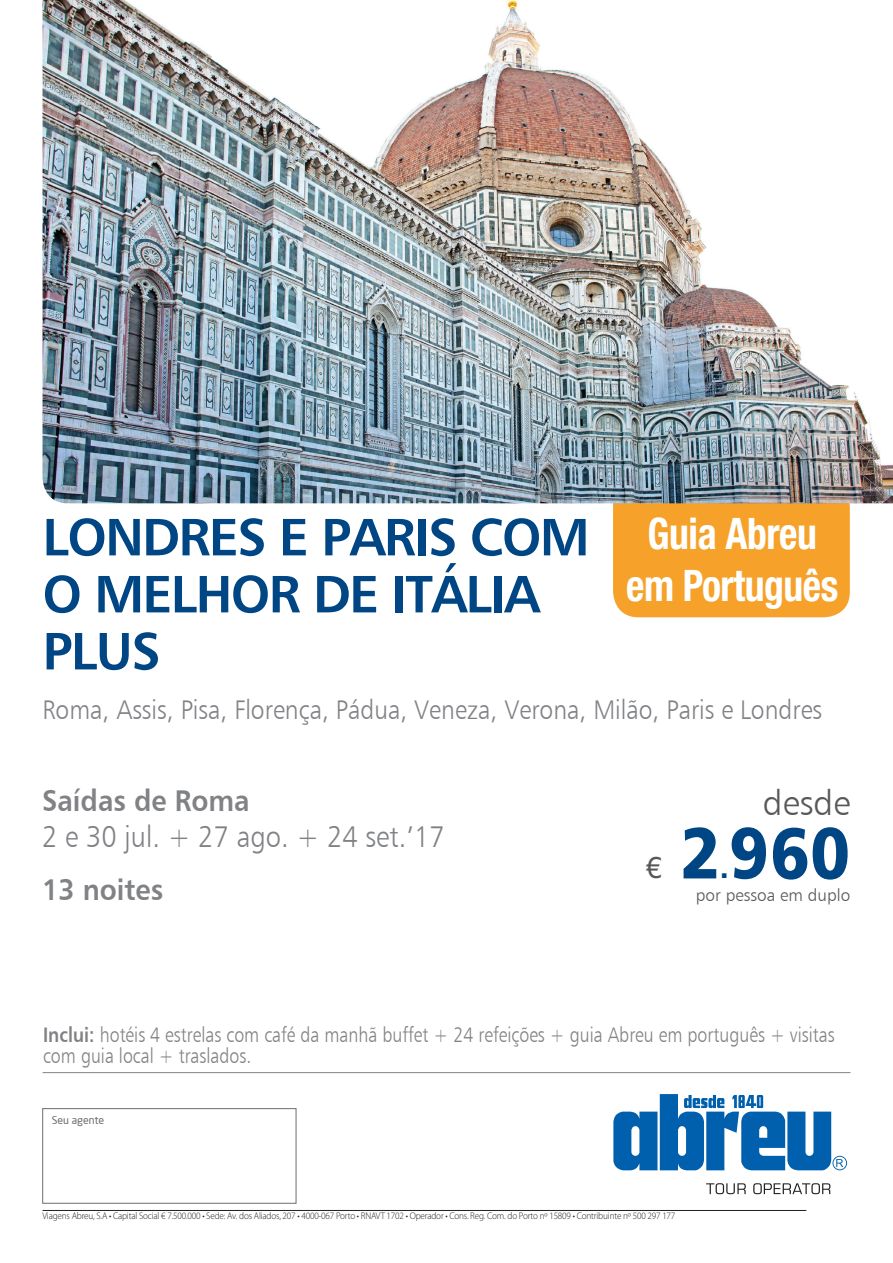
<style>
.page{position:relative;width:893px;height:1263px;background:#fff}
.page>*{position:absolute;margin:0;border:0;box-sizing:border-box;transform-origin:0 0}
.t1{font:72px "Humanist 777 BT Black B";color:#004684;scale:.91 1}
.t2{font:52.5px/57px "Humanist 777 BT Bold B";letter-spacing:-.03em;color:#004684}
.t3{font:700 condensed 43.5px/52.2px "Helvetica Neue";letter-spacing:-.01em;color:#fff;text-align:center;scale:.91 1}
.t4{font:34.95px "Humanist 777 BT Light B";color:#57585a}
.t5{font:30px "Humanist 777 BT Light B";color:#808285;scale:.91 1}
.t6{font:30px "Humanist 777 BT Bold B";color:#808285;scale:.91 1}
.t7{font:30px "Helvetica Neue";color:#57585a}
.t8{font:30px "Humanist 777 BT Black B";color:#004684;scale:.91 1}
.t9{font:27px "Humanist 777 BT Light B";color:#808285;scale:.91 1}
.t10{font:21px/21px "Humanist 777 BT Light B";color:#808285;scale:.85 1}
.t11{font:17.1px "Humanist 777 BT Light B";color:#57585a}
.t12{font:10.5px "Neo Sans";color:#6c6d70}
.t13{font:300 9.75px "Myriad Pro";letter-spacing:-.015em;color:#231f20;scale:.94 1}
.s1{font-family:"Humanist 777 BT Bold B"}
</style>
<div class="page">
<hr style="left:43px;top:1072px;width:807px;height:1px;background:#808285">
<div style="left:613px;top:481px;width:237px;height:136px;background:#f6a22a;border-radius:26px"></div>
<img style="left:43px;top:0;width:850px;height:503px">
<div style="left:43px;top:1108px;width:253px;height:95px;border:1px solid #6c6d70"></div>
<svg style="left:706px;top:1183px;width:124px;height:11px"></svg>
<svg style="left:613px;top:1094px;width:234px;height:76px"></svg>
<hr style="left:43px;top:1210px;width:763px;height:1px;background:#231f20">
<h3 class="t3" style="left:626px;top:506px;width:235px">Guia Abreu em Português</h3>
<h2 class="t2" style="left:43px;top:507px;width:548px">LONDRES E PARIS COM<br>O MELHOR DE ITÁLIA<br>PLUS</h2>
<h3 class="t9" style="left:42px;top:692px;width:859px">Roma, Assis, Pisa, Florença, Pádua, Veneza, Verona, Milão, Paris e Londres</h3>
<h3 class="t6" style="left:42px;top:782px;width:230px">Saídas de Roma</h3>
<h3 class="t5" style="left:42px;top:818px;width:444px">2 e 30 jul. + 27 ago. + 24 set.’17</h3>
<h3 class="t6" style="left:42px;top:871px;width:135px">13 noites</h3>
<h3 class="t7" style="left:645px;top:850px;width:18px">€</h3>
<h3 class="t4" style="left:763px;top:782px;width:89px">desde</h3>
<h1 class="t1" style="left:680px;top:807px;width:189px">2960</h1>
<h3 class="t8" style="left:720px;top:849px;width:11px">.</h3>
<h3 class="t11" style="left:696px;top:884px;width:156px">por pessoa em duplo</h3>
<h3 class="t10" style="left:43px;top:1024px;width:933px"><span class="s1">Inclui:</span> hotéis 4 estrelas com café da manhã buffet + 24 refeições + guia Abreu em português + visitas com guia local + traslados.</h3>
<p class="t12" style="left:52px;top:1114px;width:54px">Seu agente</p>
<p class="t13" style="left:43px;top:1211px;width:675px">Viagens Abreu, S.A • Capital Social € 7.500.000 • Sede: Av. dos Aliados, 207 • 4000-067 Porto • RNAVT 1702 • Operador • Cons. Reg. Com. do Porto nº 15809 • Contribuinte nº 500 297 177</p>
</div>
